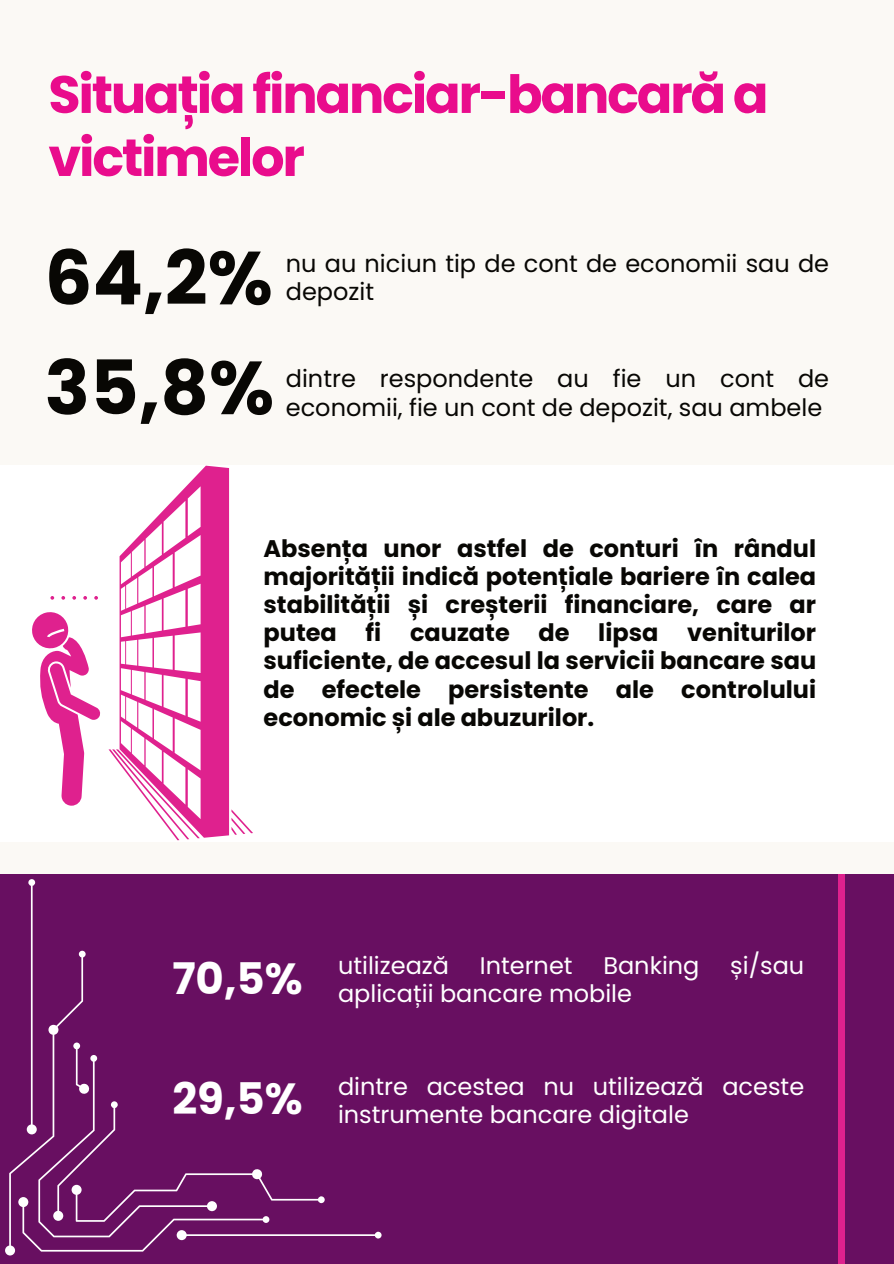
<style>
.page{position:relative;width:894px;height:1264px;background:#fff}
.page>*{position:absolute;margin:0;border:0;box-sizing:border-box;transform-origin:0 0}
.t1{font:700 75px "Poppins";color:#080704}
.t2{font:700 52.5px/63px "Poppins";letter-spacing:-.04em;color:#e90c8c}
.t3{font:700 43.5px "Poppins";color:#fff}
.t4{font:700 24px/28.2px "Poppins";color:#080704;text-align:justify}
.t5{font:24px/28.2px "Poppins";color:#fff}
.t6{font:24px/28.2px "Poppins";color:#080704}
</style>
<div class="page">
<div style="left:0;top:0;width:893px;height:973px;background:#fbf9f5"></div>
<div style="left:0;top:465px;width:893px;height:377px;background:#fff"></div>
<svg style="left:108px;top:465px;width:145px;height:375px"></svg>
<svg style="left:32px;top:612px;width:69px;height:193px"></svg>
<svg style="left:50px;top:596px;width:4px;height:3px"></svg>
<svg style="left:61px;top:596px;width:4px;height:3px"></svg>
<svg style="left:72px;top:596px;width:4px;height:3px"></svg>
<svg style="left:83px;top:596px;width:4px;height:3px"></svg>
<svg style="left:94px;top:596px;width:4px;height:3px"></svg>
<div style="left:0;top:873px;width:893px;height:390px;background:#680f61"></div>
<svg style="left:5px;top:879px;width:376px;height:375px"></svg>
<div style="left:837px;top:873px;width:7px;height:390px;background:#df218e"></div>
<h2 class="t2" style="left:48px;top:63px;width:721px">Situația financiar-bancară a victimelor</h2>
<h1 class="t1" style="left:45px;top:234px;width:230px">64,2%</h1>
<p class="t6" style="left:286px;top:250px;width:544px">nu au niciun tip de cont de economii sau de depozit</p>
<h1 class="t1" style="left:45px;top:344px;width:231px">35,8%</h1>
<p class="t6" style="left:286px;top:365px;width:544px">dintre respondente au fie un cont de economii, fie un cont de depozit, sau ambele</p>
<p class="t4" style="left:263px;top:534px;width:554px">Absența unor astfel de conturi în rândul majorității indică potențiale bariere în calea stabilității și creșterii financiare, care ar putea fi cauzate de lipsa veniturilor suficiente, de accesul la servicii bancare sau de efectele persistente ale controlului economic și ale abuzurilor.</p>
<h3 class="t3" style="left:172px;top:953px;width:132px">70,5%</h3>
<h3 class="t3" style="left:172px;top:1073px;width:132px">29,5%</h3>
<p class="t5" style="left:338px;top:951px;width:112px">utilizează</p>
<p class="t5" style="left:479px;top:951px;width:94px">Internet</p>
<p class="t5" style="left:603px;top:951px;width:98px">Banking</p>
<p class="t5" style="left:730px;top:951px;width:75px">și/sau</p>
<p class="t5" style="left:338px;top:980px;width:295px">aplicații bancare mobile</p>
<p class="t5" style="left:338px;top:1072px;width:467px">dintre acestea nu utilizează aceste instrumente bancare digitale</p>
</div>
